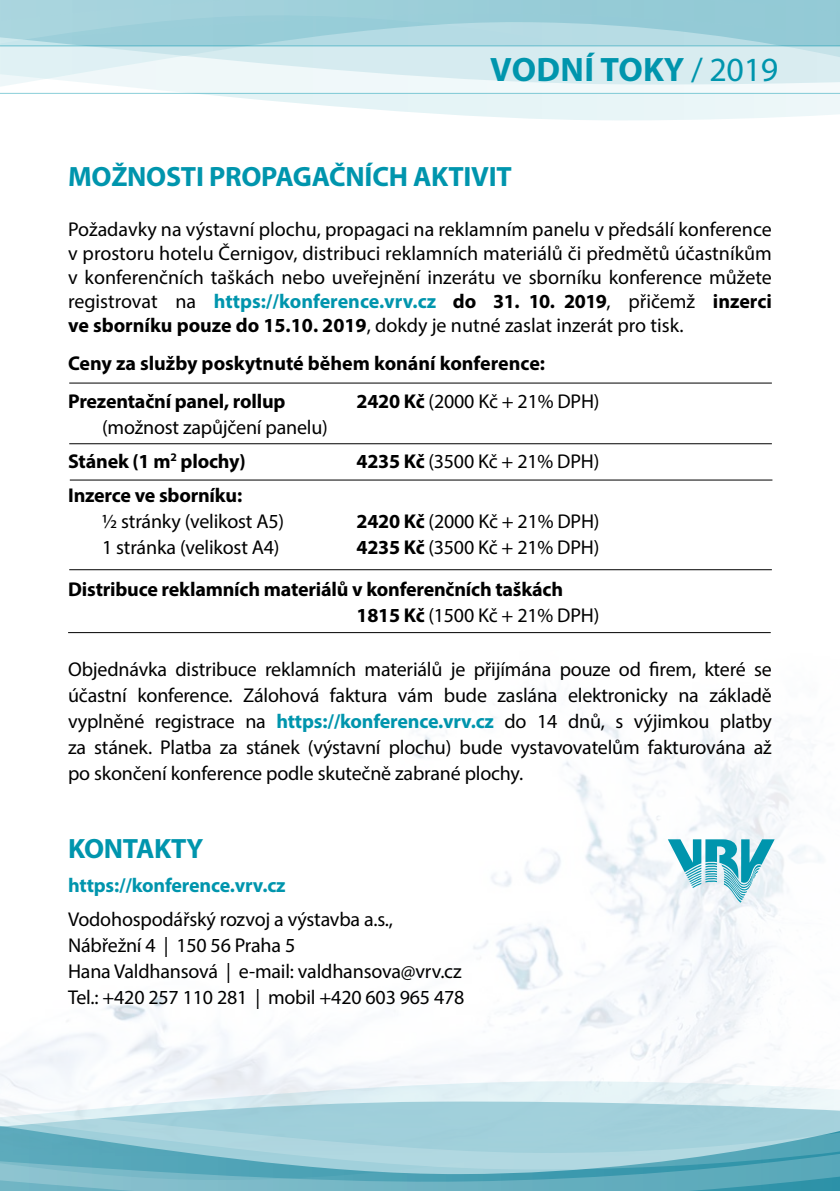
<style>
.page{position:relative;width:840px;height:1191px;background:#fff}
.page>*{position:absolute;margin:0;border:0;box-sizing:border-box;transform-origin:0 0}
.t1{font:700 34px "Myriad Pro";letter-spacing:.01em;color:#0095ad}
.t2{font:700 28px "Myriad Pro";letter-spacing:-.01em;color:#0095ad}
.t3{font:20px/26px "Myriad Pro";letter-spacing:-.01em;color:#000;text-align:justify}
.t4{font:700 20px/38px "Myriad Pro";letter-spacing:-.01em;color:#000}
.t5{font:700 20px "Myriad Pro";letter-spacing:-.01em;color:#0095ad}
.s1{font-weight:400}
.s2{font-weight:700;color:#0095ad}
.s3{font-weight:700}
</style>
<div class="page">
<svg style="left:334px;top:0;width:505px;height:120px;background:#c3e2e8"></svg>
<svg style="left:0;top:0;width:627px;height:106px;background:#b3dae2"></svg>
<img style="left:0;top:688px;width:822px;height:386px">
<svg style="left:0;top:1074px;width:762px;height:12px;fill:#f5f8fb"></svg>
<svg style="left:14px;top:1086px;width:825px;height:34px;fill:#e3f0f5"></svg>
<svg style="left:0;top:1099px;width:568px;height:21px;background:#bfdee6"></svg>
<svg style="left:0;top:1120px;width:839px;height:71px;background:#84bfcd"></svg>
<hr style="left:69px;top:383px;width:702px;height:1px;background:#000">
<hr style="left:69px;top:443px;width:702px;height:1px;background:#000">
<hr style="left:70px;top:480px;width:702px;height:1px;background:#000">
<hr style="left:69px;top:569px;width:702px;height:1px;background:#000">
<hr style="left:68px;top:632px;width:702px;height:1px;background:#000">
<svg style="left:667px;top:839px;width:107px;height:63px"></svg>
<svg style="left:0;top:45px;width:839px;height:49px"></svg>
<h1 class="t1" style="left:490px;top:47px;width:289px">VODNÍ TOKY <span class="s1">/ 2019</span></h1>
<h2 class="t2" style="left:68px;top:158px;width:445px">MOŽNOSTI PROPAGAČNÍCH AKTIVIT</h2>
<p class="t3" style="left:68px;top:217px;width:705px;line-height:24px">Požadavky na výstavní plochu, propagaci na reklamním panelu v předsálí konference v prostoru hotelu Černigov, distribuci reklamních materiálů či předmětů účastníkům v konferenčních taškách nebo uveřejnění inzerátu ve sborníku konference můžete registrovat na <span class="s2">https://konference.vrv.cz</span> <span class="s3">do 31. 10. 2019</span>, přičemž <span class="s3">inzerci ve sborníku pouze do 15.10. 2019</span>, dokdy je nutné zaslat inzerát pro tisk.</p>
<p class="t4" style="left:68px;top:344px;width:478px">Ceny za služby poskytnuté během konání konference:<br>Prezentační panel, rollup</p>
<p class="t3" style="left:356px;top:388px;width:244px"><span class="s3">2420 Kč</span> (2000 Kč + 21% DPH)</p>
<p class="t3" style="left:68px;top:410px;width:261px;line-height:34px;text-indent:34px">(možnost zapůjčení panelu)<br><span class="s3">Stánek (1 m</span><sup>2</sup> <span class="s3">plochy)</span></p>
<p class="t3" style="left:356px;top:448px;width:244px"><span class="s3">4235 Kč</span> (3500 Kč + 21% DPH)</p>
<p class="t4" style="left:68px;top:476px;width:175px">Inzerce ve sborníku:</p>
<p class="t3" style="left:102px;top:508px;width:183px">½ stránky (velikost A5)</p>
<p class="t3" style="left:356px;top:508px;width:244px"><span class="s3">2420 Kč</span> (2000 Kč + 21% DPH)</p>
<p class="t3" style="left:102px;top:534px;width:179px">1 stránka (velikost A4)</p>
<p class="t4" style="left:68px;top:526px;width:532px;line-height:42px;text-indent:288px">4235 Kč <span class="s1">(3500 Kč + 21% DPH)<br></span>Distribuce reklamních materiálů v konferenčních taškách</p>
<p class="t3" style="left:356px;top:602px;width:244px"><span class="s3">1815 Kč</span> (1500 Kč + 21% DPH)</p>
<p class="t3" style="left:68px;top:656px;width:705px">Objednávka distribuce reklamních materiálů je přijímána pouze od firem, které se účastní konference. Zálohová faktura vám bude zaslána elektronicky na základě vyplněné registrace na <span class="s2">https://konference.vrv.cz</span> do 14 dnů, s výjimkou platby za stánek. Platba za stánek (výstavní plochu) bude vystavovatelům fakturována až po skončení konference podle skutečně zabrané plochy.</p>
<h2 class="t2" style="left:68px;top:830px;width:137px">KONTAKTY</h2>
<p class="t5" style="left:68px;top:872px;width:219px">https://konference.vrv.cz</p>
<p class="t3" style="left:68px;top:906px;width:397px;text-align:left">Vodohospodářský rozvoj a výstavba a.s., Nábřežní 4 | 150 56 Praha 5<br>Hana Valdhansová | e-mail: valdhansova@vrv.cz Tel.: +420 257 110 281 | mobil +420 603 965 478</p>
</div>
